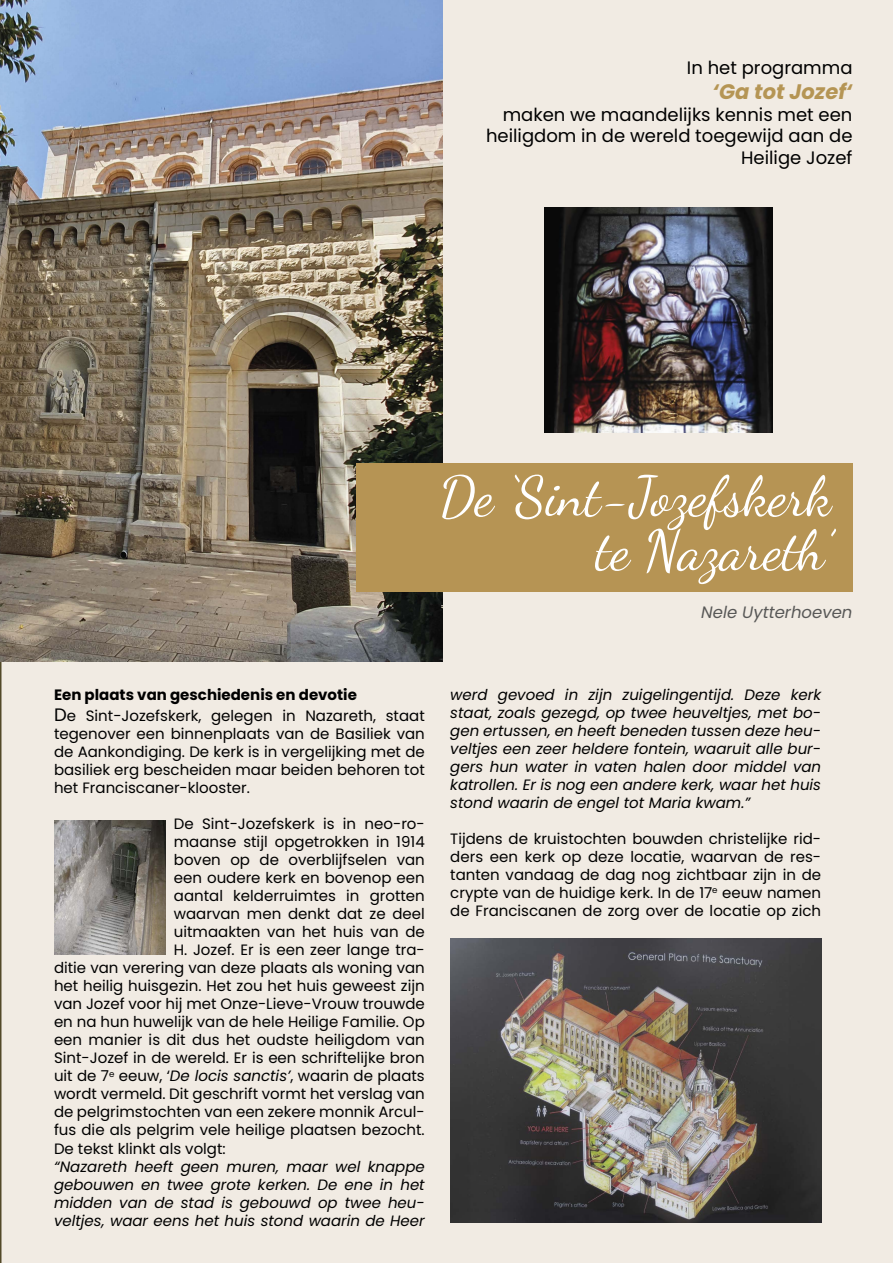
<style>
.page{position:relative;width:893px;height:1263px;background:#f1ebe3}
.page>*{position:absolute;margin:0;border:0;box-sizing:border-box;transform-origin:0 0}
.t1{font:55.5px "Dancing Script";color:#fff}
.t2{font:italic 700 21px "Poppins";color:#b59554}
.t3{font:18px/21.6px "Poppins";color:#000;text-align:right}
.t4{font:italic 16.5px "Poppins";color:#585857}
.t5{font:15px/18px "Poppins";color:#000;text-align:justify}
.t6{font:italic 15px/18px "Poppins";color:#000;text-align:justify}
.t7{font:700 15px "Poppins";color:#000}
.s1{font-size:18px}
.s2{font-style:italic}
</style>
<div class="page">
<img style="left:0;top:0;width:443px;height:661px">
<img style="left:54px;top:821px;width:111px;height:134px">
<img style="left:450px;top:939px;width:371px;height:284px">
<img style="left:545px;top:207px;width:228px;height:225px">
<div style="left:356px;top:463px;width:496px;height:129px;background:#b69454"></div>
<p class="t3" style="left:687px;top:57px;width:167px">In het programma</p>
<p class="t2" style="left:712px;top:80px;width:142px">‘Ga tot Jozef‘</p>
<p class="t3" style="left:486px;top:104px;width:368px">maken we maandelijks kennis met een heiligdom in de wereld toegewijd aan de<br>Heilige Jozef</p>
<p class="t1" style="left:439px;top:454px;width:394px">De ‘Sint-Jozefskerk</p>
<p class="t1" style="left:595px;top:508px;width:237px">te Nazareth’</p>
<p class="t4" style="left:701px;top:603px;width:153px">Nele Uytterhoeven</p>
<p class="t7" style="left:54px;top:686px;width:304px">Een plaats van geschiedenis en devotie</p>
<p class="t5" style="left:54px;top:707px;width:372px"><span class="s1">D</span>e Sint-Jozefskerk, gelegen in Nazareth, staat tegenover een binnenplaats van de Basiliek van de Aankondiging. De kerk is in vergelijking met de basiliek erg bescheiden maar beiden behoren tot het Franciscaner-klooster.</p>
<p class="t5" style="left:174px;top:815px;width:252px">De Sint-Jozefskerk is in neo-ro-</p>
<p class="t5" style="left:174px;top:833px;width:252px">maanse stijl opgetrokken in 1914</p>
<p class="t5" style="left:174px;top:851px;width:252px">boven op de overblijfselen van</p>
<p class="t5" style="left:174px;top:869px;width:252px">een oudere kerk en bovenop een</p>
<p class="t5" style="left:174px;top:887px;width:252px">aantal kelderruimtes in grotten</p>
<p class="t5" style="left:174px;top:905px;width:252px">waarvan men denkt dat ze deel</p>
<p class="t5" style="left:174px;top:923px;width:252px">uitmaakten van het huis van de</p>
<p class="t5" style="left:174px;top:941px;width:252px">H. Jozef. Er is een zeer lange tra-</p>
<p class="t5" style="left:54px;top:959px;width:372px">ditie van verering van deze plaats als woning van</p>
<p class="t5" style="left:54px;top:977px;width:372px">het heilig huisgezin. Het zou het huis geweest zijn</p>
<p class="t5" style="left:54px;top:995px;width:372px">van Jozef voor hij met Onze-Lieve-Vrouw trouwde</p>
<p class="t5" style="left:54px;top:1013px;width:372px">en na hun huwelijk van de hele Heilige Familie. Op</p>
<p class="t5" style="left:54px;top:1031px;width:372px">een manier is dit dus het oudste heiligdom van</p>
<p class="t5" style="left:54px;top:1049px;width:372px">Sint-Jozef in de wereld. Er is een schriftelijke bron</p>
<p class="t5" style="left:54px;top:1067px;width:372px">uit de 7<sup>e</sup> eeuw, ‘<span class="s2">De locis sanctis’</span>, waarin de plaats</p>
<p class="t5" style="left:54px;top:1085px;width:372px">wordt vermeld. Dit geschrift vormt het verslag van</p>
<p class="t5" style="left:54px;top:1103px;width:372px">de pelgrimstochten van een zekere monnik Arcul-</p>
<p class="t5" style="left:54px;top:1121px;width:372px">fus die als pelgrim vele heilige plaatsen bezocht.</p>
<p class="t5" style="left:54px;top:1139px;width:173px">De tekst klinkt als volgt:</p>
<p class="t6" style="left:54px;top:1157px;width:372px">“Nazareth heeft geen muren, maar wel knappe gebouwen en twee grote kerken. De ene in het midden van de stad is gebouwd op twee heu&shy;veltjes, waar eens het huis stond waarin de Heer</p>
<p class="t6" style="left:450px;top:686px;width:372px">werd gevoed in zijn zuigelingentijd. Deze kerk staat, zoals gezegd, op twee heuveltjes, met bo&shy;gen ertussen, en heeft beneden tussen deze heu&shy;veltjes een zeer heldere fontein, waaruit alle bur&shy;gers hun water in vaten halen door middel van katrollen. Er is nog een andere kerk, waar het huis stond waarin de engel tot Maria kwam.”</p>
<p class="t5" style="left:450px;top:830px;width:372px">Tijdens de kruistochten bouwden christelijke rid&shy;ders een kerk op deze locatie, waarvan de res&shy;tanten vandaag de dag nog zichtbaar zijn in de crypte van de huidige kerk. In de 17<sup>e</sup> eeuw namen de Franciscanen de zorg over de locatie op zich</p>
</div>
